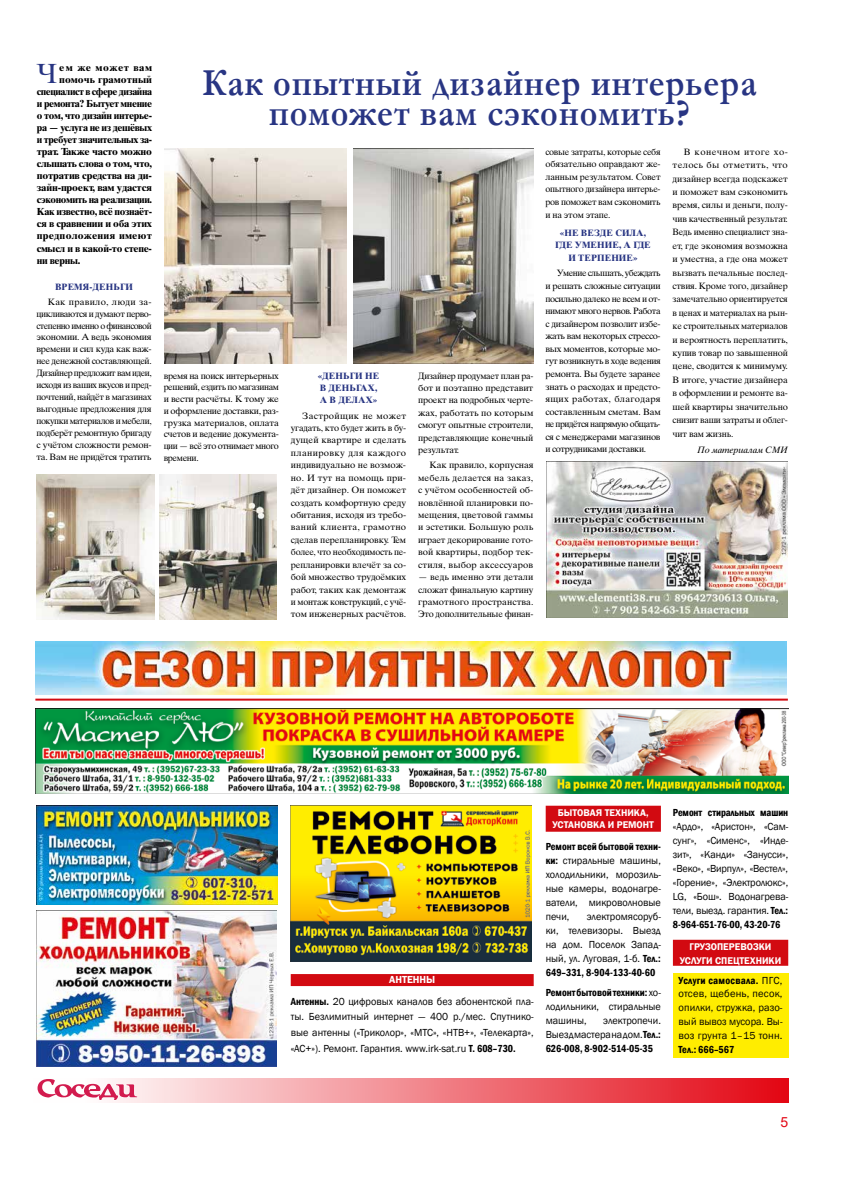
<style>
.page{position:relative;width:842px;height:1191px;background:#fff}
.page>*{position:absolute;margin:0;border:0;box-sizing:border-box;transform-origin:0 0}
.t1{font:700 38.5px/30.4px "Garamond";letter-spacing:.03em;color:#283583;text-align:center;scale:.88 1}
.t2{font:27.6px "Times Ten Cyr Upright";color:#283583}
.t3{font:14px "Arial";color:#e30613}
.t4{font:10.5px/14px "Franklin Gothic";color:#000;text-align:justify}
.t5{font:600 condensed 10.5px "Franklin Gothic";letter-spacing:-.01em;color:#000}
.t6{font:700 10.2px "Times Ten Cyr";letter-spacing:-.03em;color:#000}
.t7{font:700 10.2px "Times Ten Cyr";letter-spacing:.02em;color:#000}
.t8{font:700 10.2px "Times Ten Cyr";letter-spacing:.005em;color:#000}
.t9{font:700 10.2px "Times Ten Cyr";letter-spacing:.05em;color:#000}
.t10{font:600 10px/11.8px "Franklin Gothic";color:#fff;text-align:center}
.t11{font:9.2px/12.4px "Times Ten Cyr Upright";letter-spacing:-.025em;color:#000;text-align:justify}
.t12{font:700 9.2px/12.4px "Times Ten Cyr";letter-spacing:.01em;color:#283583}
.t13{font:9.2px "Times Ten Cyr Inclined";letter-spacing:-.02em;color:#000}
.s1{font-weight:600;color:#fff}
.s2{font-weight:600;font-stretch:condensed}
</style>
<div class="page">
<div style="left:33px;top:1078px;width:755px;height:24px;background:linear-gradient(to right,#fff,#e30613)"></div>
<svg style="left:37px;top:1078px;width:101px;height:22px"></svg>
<hr style="left:35px;top:698px;width:753px;height:2px;background:#d20a11">
<img style="left:35px;top:641px;width:751px;height:53px">
<img style="left:35px;top:708px;width:753px;height:85px">
<div style="left:291px;top:974px;width:243px;height:12px;background:#d20a11"></div>
<div style="left:546px;top:805px;width:115px;height:26px;background:#d20a11"></div>
<div style="left:673px;top:939px;width:115px;height:26px;background:#d20a11"></div>
<div style="left:673px;top:973px;width:115px;height:85px;background:#ffed00"></div>
<img style="left:546px;top:461px;width:241px;height:156px">
<img style="left:37px;top:805px;width:241px;height:99px">
<img style="left:36px;top:910px;width:241px;height:156px">
<img style="left:165px;top:148px;width:182px;height:215px">
<img style="left:354px;top:149px;width:180px;height:214px">
<img style="left:37px;top:475px;width:118px;height:145px">
<img style="left:160px;top:475px;width:116px;height:145px">
<img style="left:290px;top:805px;width:241px;height:156px">
<h2 class="t2" style="left:36px;top:57px;width:23px">Ч</h2>
<p class="t9" style="left:59px;top:61px;width:94px">ем же может вам</p>
<p class="t8" style="left:59px;top:73px;width:94px">помочь грамотный</p>
<p class="t6" style="left:37px;top:85px;width:117px">специалист в сфере дизайна</p>
<p class="t6" style="left:37px;top:97px;width:117px">и ремонта? Бытует мнение</p>
<p class="t6" style="left:37px;top:109px;width:117px">о том, что дизайн интерье-</p>
<p class="t6" style="left:37px;top:121px;width:117px">ра — услуга не из дешёвых</p>
<p class="t6" style="left:37px;top:134px;width:117px">и требует значительных за-</p>
<p class="t6" style="left:37px;top:146px;width:117px">трат. Также часто можно</p>
<p class="t6" style="left:37px;top:158px;width:117px">слышать слова о том, что,</p>
<p class="t6" style="left:37px;top:170px;width:117px">потратив средства на ди-</p>
<p class="t6" style="left:37px;top:182px;width:117px">зайн-проект, вам удастся</p>
<p class="t6" style="left:37px;top:194px;width:117px">сэкономить на реализации.</p>
<p class="t6" style="left:37px;top:206px;width:117px">Как известно, всё познаёт-</p>
<p class="t6" style="left:37px;top:218px;width:117px">ся в сравнении и оба этих</p>
<p class="t7" style="left:37px;top:230px;width:117px">предположения имеют</p>
<p class="t6" style="left:37px;top:242px;width:117px">смысл и в какой-то степе-</p>
<p class="t6" style="left:37px;top:254px;width:45px">ни верны.</p>
<p class="t12" style="left:55px;top:280px;width:80px">ВРЕМЯ-ДЕНЬГИ</p>
<p class="t11" style="left:36px;top:295px;width:117px;line-height:12px;text-indent:11px">Как правило, люди за&shy;цикливаются и думают перво&shy;степенно именно о финансовой экономии. А ведь экономия времени и сил куда как важ&shy;нее денежной составляющей.<br>Дизайнер предложит вам идеи, исходя из ваших вкусов и пред&shy;почтений, найдёт в магазинах выгодные предложения для покупки материалов и мебели, подберёт ремонтную бригаду с учётом сложности ремон&shy;та. Вам не придётся тратить</p>
<h1 class="t1" style="left:202px;top:68px;width:631px">Как опытный дизайнер интерьера поможет вам сэкономить?</h1>
<p class="t11" style="left:164px;top:369px;width:117px;line-height:11.7px">время на поиск интерьерных решений, ездить по магазинам и вести расчёты. К тому же и оформление доставки, раз&shy;грузка материалов, оплата счетов и ведение документа&shy;ции — всё это отнимает много времени.</p>
<p class="t12" style="left:318px;top:369px;width:63px">«ДЕНЬГИ НЕ<br>В ДЕНЬГАХ,<br>А В ДЕЛАХ»</p>
<p class="t11" style="left:291px;top:409px;width:117px;text-indent:11px">Застройщик не может угадать, кто будет жить в бу&shy;дущей квартире и сделать планировку для каждого индивидуально не возмож&shy;но. И тут на помощь при&shy;дёт дизайнер. Он поможет создать комфортную среду обитания, исходя из требо&shy;ваний клиента, грамотно сделав перепланировку. Тем более, что необходимость пе&shy;репланировки влечёт за со&shy;бой множество трудоёмких работ, таких как демонтаж и монтаж конструкций, с учё&shy;том инженерных расчётов.</p>
<p class="t11" style="left:418px;top:369px;width:117px">Дизайнер продумает план ра&shy;бот и поэтапно представит проект на подробных черте&shy;жах, работать по которым смогут опытные строители, представляющие конечный результат.</p>
<p class="t11" style="left:418px;top:459px;width:117px;text-indent:11px">Как правило, корпусная мебель делается на заказ, с учётом особенностей об&shy;новлённой планировки по&shy;мещения, цветовой гаммы и эстетики. Большую роль играет декорирование гото&shy;вой квартиры, подбор тек&shy;стиля, выбор аксессуаров</p>
<p class="t11" style="left:418px;top:571px;width:117px">— ведь именно эти детали сложат финальную картину грамотного пространства.<br>Это дополнительные финан-</p>
<p class="t11" style="left:545px;top:145px;width:117px">совые затраты, которые себя обязательно оправдают же&shy;ланным результатом. Совет опытного дизайнера интерье&shy;ров поможет вам сэкономить и на этом этапе.</p>
<p class="t12" style="left:555px;top:226px;width:97px;text-align:center">«НЕ ВЕЗДЕ СИЛА,<br>ГДЕ УМЕНИЕ, А ГДЕ<br>И ТЕРПЕНИЕ»</p>
<p class="t11" style="left:545px;top:267px;width:117px;text-indent:11px">Умение слышать, убеждать и решать сложные ситуации посильно далеко не всем и от&shy;нимают много нервов. Работа с дизайнером позволит избе&shy;жать вам некоторых стрессо&shy;вых моментов, которые мо&shy;гут возникнуть в ходе ведения ремонта. Вы будете заранее знать о расходах и предсто&shy;ящих работах, благодаря составленным сметам. Вам не придётся напрямую общать&shy;ся с менеджерами магазинов и сотрудниками доставки.</p>
<p class="t11" style="left:673px;top:145px;width:117px;line-height:13.4px;text-indent:11px">В конечном итоге хо&shy;телось бы отметить, что дизайнер всегда подскажет и поможет вам сэкономить время, силы и деньги, полу&shy;чив качественный результат.<br>Ведь именно специалист зна&shy;ет, где экономия возможна и уместна, а где она может вызвать печальные послед&shy;ствия. Кроме того, дизайнер замечательно ориентируется в ценах и материалах на рын&shy;ке строительных материалов и вероятность переплатить, купив товар по завышенной цене, сводится к минимуму.<br>В итоге, участие дизайнера в оформлении и ремонте ва&shy;шей квартиры значительно снизит ваши затраты и облег&shy;чит вам жизнь.</p>
<p class="t13" style="left:697px;top:444px;width:92px">По материалам СМИ</p>
<p class="t4" style="left:291px;top:969px;width:244px;line-height:21.5px;text-align:center"><span class="s1">АНТЕННЫ<br></span><span class="s2">Антенны.</span> 20 цифровых каналов без абонентской пла-</p>
<p class="t4" style="left:291px;top:1009px;width:244px;line-height:15.8px">ты. Безлимитный интернет — 400 р./мес. Спутнико&shy;вые антенны («Триколор», «МТС», «НТВ+», «Телекарта», «АС+»). Ремонт. Гарантия. www.irk-sat.ru <span class="s2">Т. 608–730.</span></p>
<p class="t10" style="left:552px;top:807px;width:103px">БЫТОВАЯ ТЕХНИКА,<br>УСТАНОВКА И РЕМОНТ</p>
<p class="t4" style="left:546px;top:839px;width:117px"><span class="s2">Ремонт всей бытовой техни&shy;ки:</span> стиральные машины, холодильники, морозиль&shy;ные камеры, водонагре&shy;ватели, микроволновые печи,</p>
<p class="t4" style="left:546px;top:909px;width:117px;text-indent:41px">электромясоруб&shy;ки, телевизоры. Выезд на дом. Поселок Запад&shy;ный, ул. Луговая, 1-б. <span class="s2">Тел.:<br>649–331, 8-904-133-40-60</span></p>
<p class="t4" style="left:546px;top:985px;width:117px"><span class="s2">Ремонт бытовой техники:</span> хо&shy;лодильники, стиральные машины,</p>
<p class="t4" style="left:546px;top:1013px;width:117px;text-indent:57px">электропечи.<br>Выезд мастера надом. <span class="s2">Тел.:<br>626-008, 8-902-514-05-35</span></p>
<p class="t5" style="left:673px;top:806px;width:117px">Ремонт стиральных машин</p>
<p class="t4" style="left:673px;top:820px;width:117px">«Ардо», «Аристон», «Сам&shy;сунг», «Сименс», «Инде&shy;зит», «Канди» «Занусси», «Веко», «Вирпул», «Вестел», «Горение», «Электролюкс», LG, «Бош». Водонагрева&shy;тели, выезд. гарантия. <span class="s2">Тел.:<br>8-964-651-76-00, 43-20-76</span></p>
<p class="t10" style="left:680px;top:940px;width:103px;line-height:13.7px">ГРУЗОПЕРЕВОЗКИ<br>УСЛУГИ СПЕЦТЕХНИКИ</p>
<p class="t4" style="left:679px;top:973px;width:105px"><span class="s2">Услуги самосвала.</span> ПГС, отсев, щебень, песок, опилки, стружка, разо&shy;вый вывоз мусора. Вы&shy;воз грунта 1–15 тонн.</p>
<p class="t5" style="left:679px;top:1042px;width:57px">Тел.: 666–567</p>
<h3 class="t3" style="left:780px;top:1112px;width:9px">5</h3>
</div>
